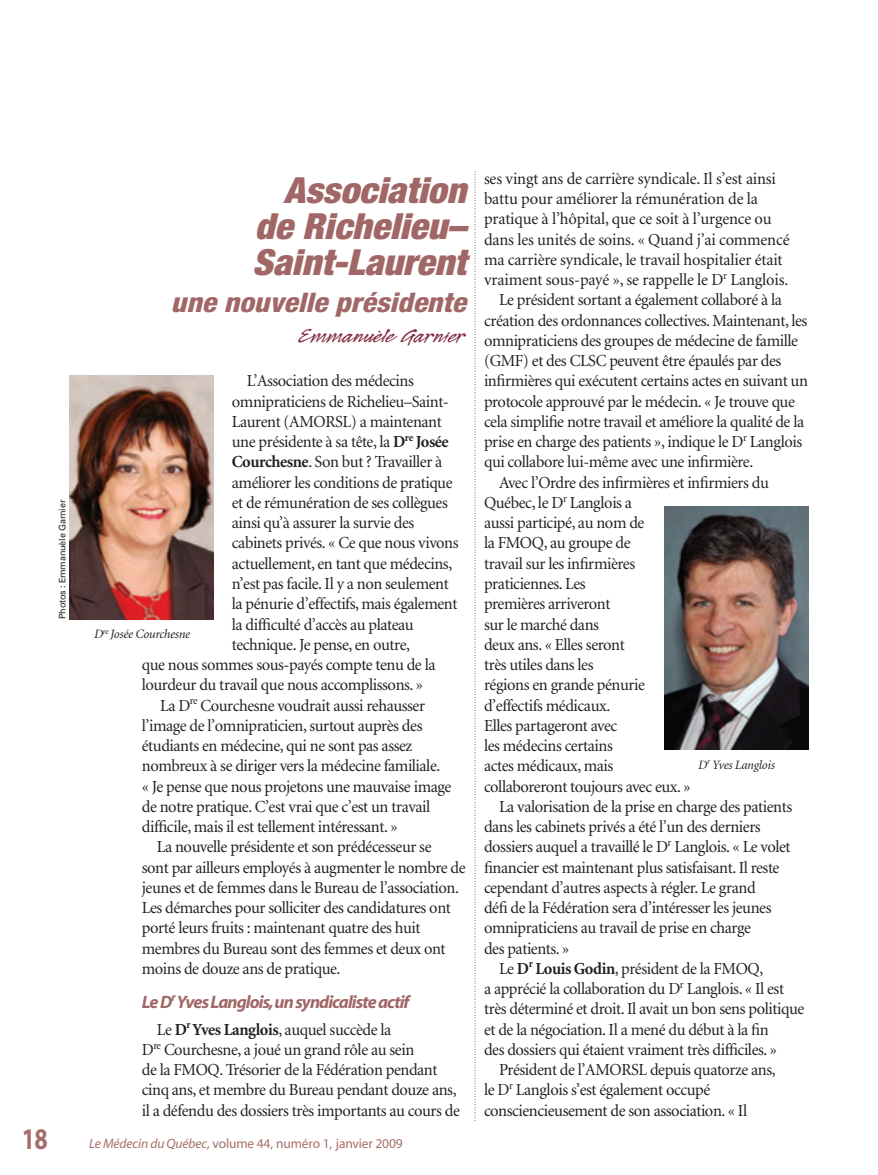
<style>
.page{position:relative;width:878px;height:1175px;background:#fff}
.page>*{position:absolute;margin:0;border:0;box-sizing:border-box;transform-origin:0 0}
.t1{font:italic 900 condensed 36px/36px "Helvetica Neue";color:#a16766;text-align:justify;scale:1.05 1}
.t2{font:700 30px "Myriad";color:#a56e6c;scale:.8 1}
.t3{font:italic 800 condensed 27px "Helvetica Neue";color:#a16766;scale:1.1 1}
.t4{font:22.5px "Legault Std";color:#82293f;scale:1.2 1}
.t5{font:italic 700 18px "Myriad";letter-spacing:-.05em;color:#a16766}
.t6{font:16.8px/20.2px "Minion";letter-spacing:-.025em;color:#231f20}
.t7{font:13.5px "Myriad";letter-spacing:-.01em;color:#a56e6c}
.t8{font:italic 12.75px "Minion";letter-spacing:-.015em;color:#231f20}
.t9{font:9px "Univers";letter-spacing:-.015em;color:#231f20}
.s1{font-weight:700}
.s2{font-style:italic}
</style>
<div class="page">
<svg style="left:474px;top:172px;width:1px;height:947px"></svg>
<img style="left:70px;top:376px;width:144px;height:243px">
<img style="left:664px;top:506px;width:144px;height:243px">
<p class="t9" style="left:59px;top:619px;width:120px;rotate:-90deg">Photos : Emmanuèle Garnier</p>
<h1 class="t1" style="left:252px;top:175px;width:212px;text-indent:32px">Association de Richelieu– Saint-Laurent</h1>
<h3 class="t3" style="left:171px;top:292px;width:275px">une nouvelle présidente</h3>
<h3 class="t4" style="left:299px;top:321px;width:140px">Emmanuèle Garnier</h3>
<p class="t6" style="left:247px;top:372px;width:168px">L’Association des médecins</p>
<p class="t6" style="left:232px;top:392px;width:218px">omnipraticiens de Richelieu–Saint-</p>
<p class="t6" style="left:232px;top:413px;width:211px">Laurent (AMORSL) a maintenant</p>
<p class="t6" style="left:232px;top:433px;width:218px">une présidente à sa tête, la <span class="s1">D</span><sup>re</sup> <span class="s1">Josée</span></p>
<p class="t6" style="left:232px;top:453px;width:212px"><span class="s1">Courchesne</span>. Son but ? Travailler à</p>
<p class="t6" style="left:232px;top:473px;width:222px">améliorer les conditions de pratique</p>
<p class="t6" style="left:232px;top:494px;width:217px">et de rémunération de ses collègues</p>
<p class="t6" style="left:232px;top:514px;width:184px">ainsi qu’à assurer la survie des</p>
<p class="t6" style="left:232px;top:534px;width:228px">cabinets privés. « Ce que nous vivons</p>
<p class="t6" style="left:232px;top:554px;width:222px">actuellement, en tant que médecins,</p>
<p class="t6" style="left:232px;top:575px;width:218px">n’est pas facile. Il y a non seulement</p>
<p class="t6" style="left:232px;top:595px;width:227px">la pénurie d’effectifs, mais également</p>
<p class="t6" style="left:232px;top:615px;width:183px">la difficulté d’accès au plateau</p>
<p class="t6" style="left:232px;top:635px;width:180px">technique. Je pense, en outre,</p>
<p class="t6" style="left:142px;top:656px;width:295px">que nous sommes sous-payés compte tenu de la</p>
<p class="t6" style="left:142px;top:676px;width:283px">lourdeur du travail que nous accomplissons. »</p>
<p class="t6" style="left:160px;top:696px;width:266px">La D<sup>re</sup> Courchesne voudrait aussi rehausser</p>
<p class="t6" style="left:142px;top:716px;width:282px">l’image de l’omnipraticien, surtout auprès des</p>
<p class="t6" style="left:142px;top:737px;width:272px">étudiants en médecine, qui ne sont pas assez</p>
<p class="t6" style="left:142px;top:757px;width:300px">nombreux à se diriger vers la médecine familiale.</p>
<p class="t6" style="left:142px;top:777px;width:311px">« Je pense que nous projetons une mauvaise image</p>
<p class="t6" style="left:142px;top:797px;width:290px">de notre pratique. C’est vrai que c’est un travail</p>
<p class="t6" style="left:142px;top:818px;width:257px">difficile, mais il est tellement intéressant. »</p>
<p class="t6" style="left:157px;top:838px;width:276px">La nouvelle présidente et son prédécesseur se</p>
<p class="t6" style="left:142px;top:858px;width:325px">sont par ailleurs employés à augmenter le nombre de</p>
<p class="t6" style="left:142px;top:878px;width:319px">jeunes et de femmes dans le Bureau de l’association.</p>
<p class="t6" style="left:142px;top:899px;width:310px">Les démarches pour solliciter des candidatures ont</p>
<p class="t6" style="left:142px;top:919px;width:280px">porté leurs fruits : maintenant quatre des huit</p>
<p class="t6" style="left:142px;top:939px;width:305px">membres du Bureau sont des femmes et deux ont</p>
<p class="t6" style="left:142px;top:959px;width:200px">moins de douze ans de pratique.</p>
<p class="t5" style="left:142px;top:994px;width:269px">Le D<sup>r</sup> Yves Langlois,un syndicaliste actif</p>
<p class="t6" style="left:142px;top:1020px;width:320px;text-indent:15px">Le <span class="s1">D</span><sup>r</sup> <span class="s1">Yves Langlois</span>, auquel succède la<br>D<sup>re</sup> Courchesne, a joué un grand rôle au sein<br>de la FMOQ. Trésorier de la Fédération pendant cinq ans, et membre du Bureau pendant douze ans, il a défendu des dossiers très importants au cours de</p>
<p class="t8" style="left:94px;top:629px;width:98px">D<sup>re</sup> Josée Courchesne</p>
<h2 class="t2" style="left:22px;top:1127px;width:34px">18</h2>
<p class="t7" style="left:89px;top:1138px;width:315px"><span class="s2">Le Médecin du Québec,</span> volume 44, numéro 1, janvier 2009</p>
<p class="t6" style="left:484px;top:170px;width:293px">ses vingt ans de carrière syndicale. Il s’est ainsi</p>
<p class="t6" style="left:484px;top:190px;width:275px">battu pour améliorer la rémunération de la</p>
<p class="t6" style="left:484px;top:210px;width:289px">pratique à l’hôpital, que ce soit à l’urgence ou</p>
<p class="t6" style="left:484px;top:230px;width:307px">dans les unités de soins. « Quand j’ai commencé</p>
<p class="t6" style="left:484px;top:251px;width:300px">ma carrière syndicale, le travail hospitalier était</p>
<p class="t6" style="left:484px;top:271px;width:306px">vraiment sous-payé », se rappelle le D<sup>r</sup> Langlois.</p>
<p class="t6" style="left:499px;top:291px;width:284px">Le président sortant a également collaboré à la</p>
<p class="t6" style="left:484px;top:311px;width:325px">création des ordonnances collectives. Maintenant, les</p>
<p class="t6" style="left:484px;top:332px;width:315px">omnipraticiens des groupes de médecine de famille</p>
<p class="t6" style="left:484px;top:352px;width:299px">(GMF) et des CLSC peuvent être épaulés par des</p>
<p class="t6" style="left:484px;top:372px;width:325px">infirmières qui exécutent certains actes en suivant un</p>
<p class="t6" style="left:484px;top:392px;width:312px">protocole approuvé par le médecin. « Je trouve que</p>
<p class="t6" style="left:484px;top:413px;width:322px">cela simplifie notre travail et améliore la qualité de la</p>
<p class="t6" style="left:484px;top:433px;width:320px">prise en charge des patients », indique le D<sup>r</sup> Langlois</p>
<p class="t6" style="left:484px;top:453px;width:271px">qui collabore lui-même avec une infirmière.</p>
<p class="t6" style="left:499px;top:473px;width:271px">Avec l’Ordre des infirmières et infirmiers du</p>
<p class="t6" style="left:484px;top:494px;width:150px">Québec, le D<sup>r</sup> Langlois a</p>
<p class="t6" style="left:484px;top:514px;width:162px">aussi participé, au nom de</p>
<p class="t6" style="left:484px;top:534px;width:148px">la FMOQ, au groupe de</p>
<p class="t6" style="left:484px;top:554px;width:153px">travail sur les infirmières</p>
<p class="t6" style="left:484px;top:575px;width:103px">praticiennes. Les</p>
<p class="t6" style="left:484px;top:595px;width:128px">premières arriveront</p>
<p class="t6" style="left:484px;top:615px;width:116px">sur le marché dans</p>
<p class="t6" style="left:484px;top:635px;width:142px">deux ans. « Elles seront</p>
<p class="t6" style="left:484px;top:656px;width:111px">très utiles dans les</p>
<p class="t6" style="left:484px;top:676px;width:162px">régions en grande pénurie</p>
<p class="t6" style="left:484px;top:696px;width:128px">d’effectifs médicaux.</p>
<p class="t6" style="left:484px;top:716px;width:135px">Elles partageront avec</p>
<p class="t6" style="left:484px;top:737px;width:130px">les médecins certains</p>
<p class="t6" style="left:484px;top:757px;width:131px">actes médicaux, mais</p>
<p class="t6" style="left:484px;top:777px;width:208px">collaboreront toujours avec eux. »</p>
<p class="t6" style="left:499px;top:797px;width:294px">La valorisation de la prise en charge des patients</p>
<p class="t6" style="left:484px;top:818px;width:278px">dans les cabinets privés a été l’un des derniers</p>
<p class="t6" style="left:484px;top:838px;width:308px">dossiers auquel a travaillé le D<sup>r</sup> Langlois. « Le volet</p>
<p class="t6" style="left:484px;top:858px;width:297px">financier est maintenant plus satisfaisant. Il reste</p>
<p class="t6" style="left:484px;top:878px;width:273px">cependant d’autres aspects à régler. Le grand</p>
<p class="t6" style="left:484px;top:899px;width:289px">défi de la Fédération sera d’intéresser les jeunes</p>
<p class="t6" style="left:484px;top:919px;width:268px">omnipraticiens au travail de prise en charge</p>
<p class="t6" style="left:484px;top:939px;width:87px">des patients. »</p>
<p class="t6" style="left:499px;top:959px;width:266px">Le <span class="s1">D</span><sup>r</sup> <span class="s1">Louis Godin</span>, président de la FMOQ,</p>
<p class="t6" style="left:484px;top:980px;width:301px">a apprécié la collaboration du D<sup>r</sup> Langlois. « Il est</p>
<p class="t6" style="left:484px;top:1000px;width:322px">très déterminé et droit. Il avait un bon sens politique</p>
<p class="t6" style="left:484px;top:1020px;width:286px">et de la négociation. Il a mené du début à la fin</p>
<p class="t6" style="left:484px;top:1040px;width:294px">des dossiers qui étaient vraiment très difficiles. »</p>
<p class="t6" style="left:499px;top:1061px;width:278px">Président de l’AMORSL depuis quatorze ans,</p>
<p class="t6" style="left:484px;top:1081px;width:228px">le D<sup>r</sup> Langlois s’est également occupé</p>
<p class="t6" style="left:484px;top:1101px;width:264px">consciencieusement de son association. « Il</p>
<p class="t8" style="left:697px;top:760px;width:78px">D<sup>r</sup> Yves Langlois</p>
</div>
